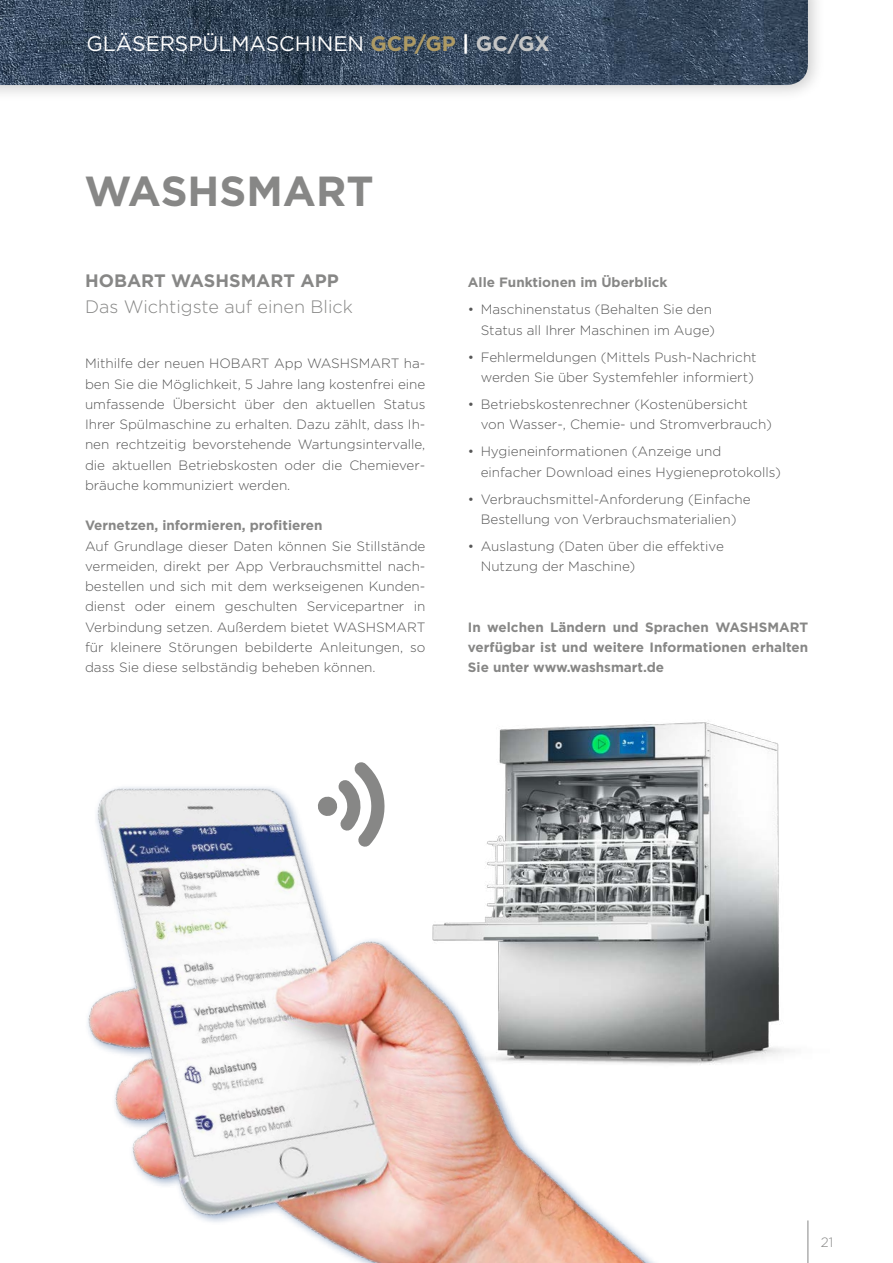
<style>
.page{position:relative;width:893px;height:1263px;background:#fff}
.page>*{position:absolute;margin:0;border:0;box-sizing:border-box;transform-origin:0 0}
.t1{font:700 42px "Gotham";color:#878786}
.t2{font:21px "Gotham";color:#fff}
.t3{font:300 18px "Gotham";color:#878786}
.t4{font:700 18px "Gotham";color:#878786}
.t5{font:300 13.5px/20.2px "Gotham";color:#565656}
.t6{font:700 13.5px/20.2px "Gotham";color:#878786;text-align:justify}
.t7{font:300 13.5px "Gotham";color:#878786}
.s1{font-weight:700;color:#ae9a63}
.s2{font-weight:700}
.s3{font-weight:700;color:#c5c6c6}
</style>
<div class="page">
<img style="left:87px;top:720px;width:722px;height:543px">
<svg style="left:317px;top:761px;width:74px;height:86px"></svg>
<div style="left:0;top:0;width:825px;height:102px;background:#000;opacity:.2"></div>
<img style="left:0;top:0;width:808px;height:85px">
<h2 class="t2" style="left:86px;top:30px;width:465px">GLÄSERSPÜLMASCHINEN <span class="s1">GCP/GP</span> <span class="s2">|</span> <span class="s3">GC/GX</span></h2>
<h1 class="t1" style="left:85px;top:164px;width:291px">WASHSMART</h1>
<h3 class="t4" style="left:85px;top:269px;width:255px">HOBART WASHSMART APP</h3>
<h3 class="t3" style="left:85px;top:295px;width:269px">Das Wichtigste auf einen Blick</h3>
<p class="t5" style="left:85px;top:353px;width:342px;text-align:justify">Mithilfe der neuen HOBART App WASHSMART ha&shy;ben Sie die Möglichkeit, 5 Jahre lang kostenfrei eine umfassende Übersicht über den aktuellen Status Ihrer Spülmaschine zu erhalten. Dazu zählt, dass Ih&shy;nen rechtzeitig bevorstehende Wartungsintervalle, die aktuellen Betriebskosten oder die Chemiever&shy;bräuche kommuniziert werden.</p>
<p class="t6" style="left:85px;top:515px;width:239px">Vernetzen, informieren, profitieren</p>
<p class="t5" style="left:85px;top:535px;width:342px;text-align:justify">Auf Grundlage dieser Daten können Sie Stillstände vermeiden, direkt per App Verbrauchsmittel nach&shy;bestellen und sich mit dem werkseigenen Kunden&shy;dienst oder einem geschulten Servicepartner in Verbindung setzen. Außerdem bietet WASHSMART für kleinere Störungen bebilderte Anleitungen, so dass Sie diese selbständig beheben können.</p>
<p class="t6" style="left:468px;top:272px;width:201px">Alle Funktionen im Überblick</p>
<p class="t5" style="left:468px;top:299px;width:248px;text-align:right">• Maschinenstatus (Behalten Sie den<br>Status all Ihrer Maschinen im Auge)</p>
<p class="t5" style="left:468px;top:346px;width:290px;text-align:right">• Fehlermeldungen (Mittels Push-Nachricht werden Sie über Systemfehler informiert)</p>
<p class="t5" style="left:481px;top:394px;width:293px;text-indent:-13px">• Betriebskostenrechner (Kostenübersicht von Wasser-, Chemie- und Stromverbrauch)</p>
<p class="t5" style="left:481px;top:441px;width:302px;text-indent:-13px">• Hygieneinformationen (Anzeige und einfacher Download eines Hygieneprotokolls)</p>
<p class="t5" style="left:468px;top:488px;width:284px;text-align:center">• Verbrauchsmittel-Anforderung (Einfache<br>Bestellung von Verbrauchsmaterialien)</p>
<p class="t5" style="left:481px;top:536px;width:245px;text-indent:-13px">• Auslastung (Daten über die effektive<br>Nutzung der Maschine)</p>
<p class="t6" style="left:468px;top:617px;width:342px">In welchen Ländern und Sprachen WASHSMART verfügbar ist und weitere Informationen erhalten Sie unter www.washsmart.de</p>
<p class="t7" style="left:821px;top:1234px;width:14px">21</p>
</div>
